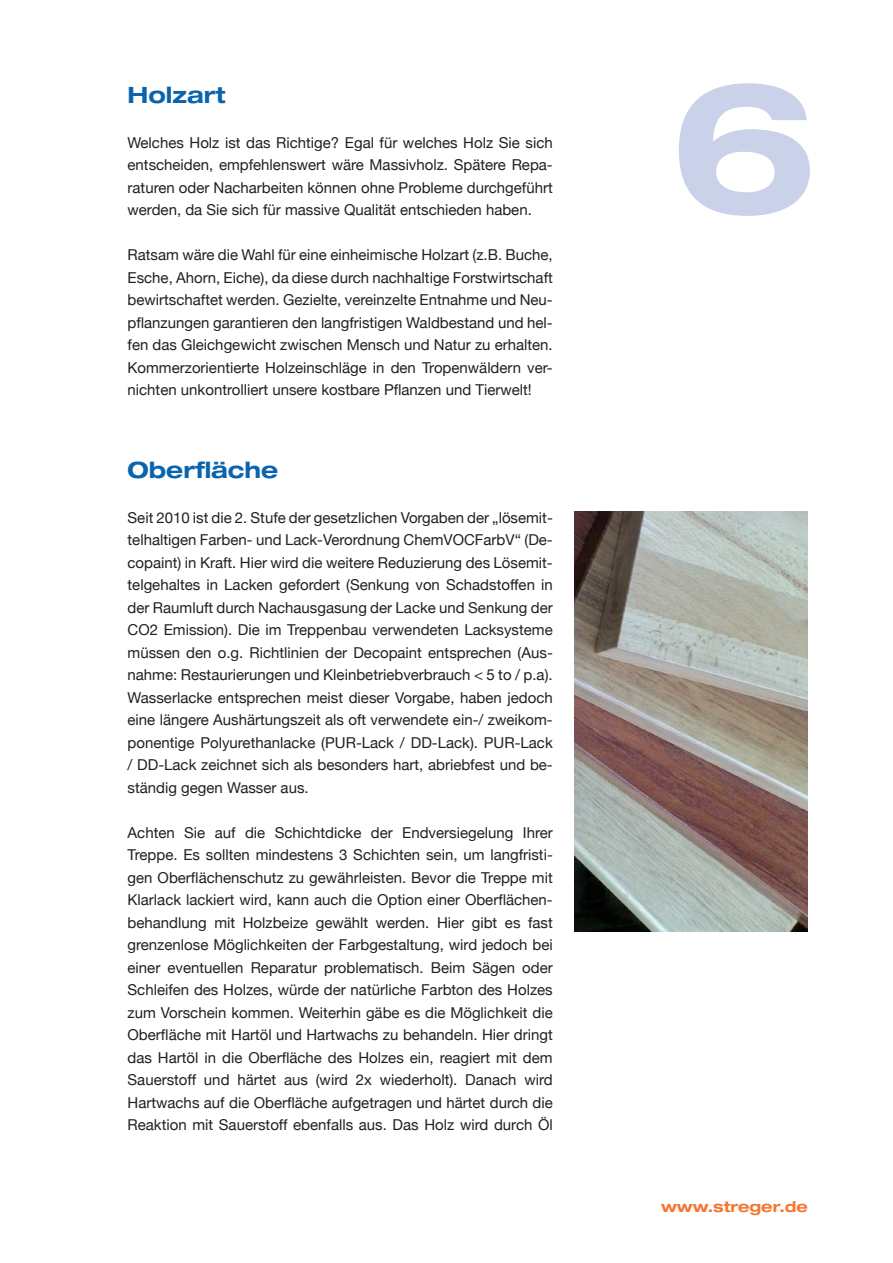
<style>
.page{position:relative;width:893px;height:1263px;background:#fff}
.page>*{position:absolute;margin:0;border:0;box-sizing:border-box;transform-origin:0 0}
.t1{font:700 expanded 181.65px "Helvetica Neue";color:#c9d2e9}
.t2{font:700 expanded 22.5px "Helvetica Neue";color:#0a64ad}
.t3{font:15px/22.5px "Helvetica Neue";color:#231f20;text-align:justify}
.t4{font:700 expanded 15px "Helvetica Neue";color:#f37730}
</style>
<div class="page">
<img style="left:574px;top:512px;width:234px;height:419px">
<h2 class="t2" style="left:128px;top:81px;width:99px">Holzart</h2>
<p class="t3" style="left:128px;top:132px;width:427px">Welches Holz ist das Richtige? Egal für welches Holz Sie sich entscheiden, empfehlenswert wäre Massivholz. Spätere Repa&shy;raturen oder Nacharbeiten können ohne Probleme durchgeführt werden, da Sie sich für massive Qualität entschieden haben.</p>
<p class="t3" style="left:128px;top:245px;width:427px">Ratsam wäre die Wahl für eine einheimische Holzart (z.B. Buche, Esche, Ahorn, Eiche), da diese durch nachhaltige Forstwirtschaft bewirtschaftet werden. Gezielte, vereinzelte Entnahme und Neu&shy;pflanzungen garantieren den langfristigen Waldbestand und hel&shy;fen das Gleichgewicht zwischen Mensch und Natur zu erhalten.<br>Kommerzorientierte Holzeinschläge in den Tropenwäldern ver&shy;nichten unkontrolliert unsere kostbare Pflanzen und Tierwelt!</p>
<h2 class="t2" style="left:128px;top:456px;width:152px">Oberfläche</h2>
<p class="t3" style="left:128px;top:507px;width:427px">Seit 2010 ist die 2. Stufe der gesetzlichen Vorgaben der „lösemit&shy;telhaltigen Farben- und Lack-Verordnung ChemVOCFarbV“ (De&shy;copaint) in Kraft. Hier wird die weitere Reduzierung des Lösemit&shy;telgehaltes in Lacken gefordert (Senkung von Schadstoffen in der Raumluft durch Nachausgasung der Lacke und Senkung der CO2 Emission). Die im Treppenbau verwendeten Lacksysteme müssen den o.g. Richtlinien der Decopaint entsprechen (Aus&shy;nahme: Restaurierungen und Kleinbetriebverbrauch &lt; 5 to / p.a).<br>Wasserlacke entsprechen meist dieser Vorgabe, haben jedoch eine längere Aushärtungszeit als oft verwendete ein-/ zweikom&shy;ponentige Polyurethanlacke (PUR-Lack / DD-Lack). PUR-Lack / DD-Lack zeichnet sich als besonders hart, abriebfest und be&shy;ständig gegen Wasser aus.</p>
<p class="t3" style="left:128px;top:822px;width:427px">Achten Sie auf die Schichtdicke der Endversiegelung Ihrer Treppe. Es sollten mindestens 3 Schichten sein, um langfristi&shy;gen Oberflächenschutz zu gewährleisten. Bevor die Treppe mit Klarlack lackiert wird, kann auch die Option einer Oberflächen&shy;behandlung mit Holzbeize gewählt werden. Hier gibt es fast grenzenlose Möglichkeiten der Farbgestaltung, wird jedoch bei einer eventuellen Reparatur problematisch. Beim Sägen oder Schleifen des Holzes, würde der natürliche Farbton des Holzes zum Vorschein kommen. Weiterhin gäbe es die Möglichkeit die Oberfläche mit Hartöl und Hartwachs zu behandeln. Hier dringt das Hartöl in die Oberfläche des Holzes ein, reagiert mit dem Sauerstoff und härtet aus (wird 2x wiederholt). Danach wird Hartwachs auf die Oberfläche aufgetragen und härtet durch die Reaktion mit Sauerstoff ebenfalls aus. Das Holz wird durch Öl</p>
<h1 class="t1" style="left:669px;top:34px;width:150px">6</h1>
<p class="t4" style="left:661px;top:1197px;width:148px">www.streger.de</p>
</div>
